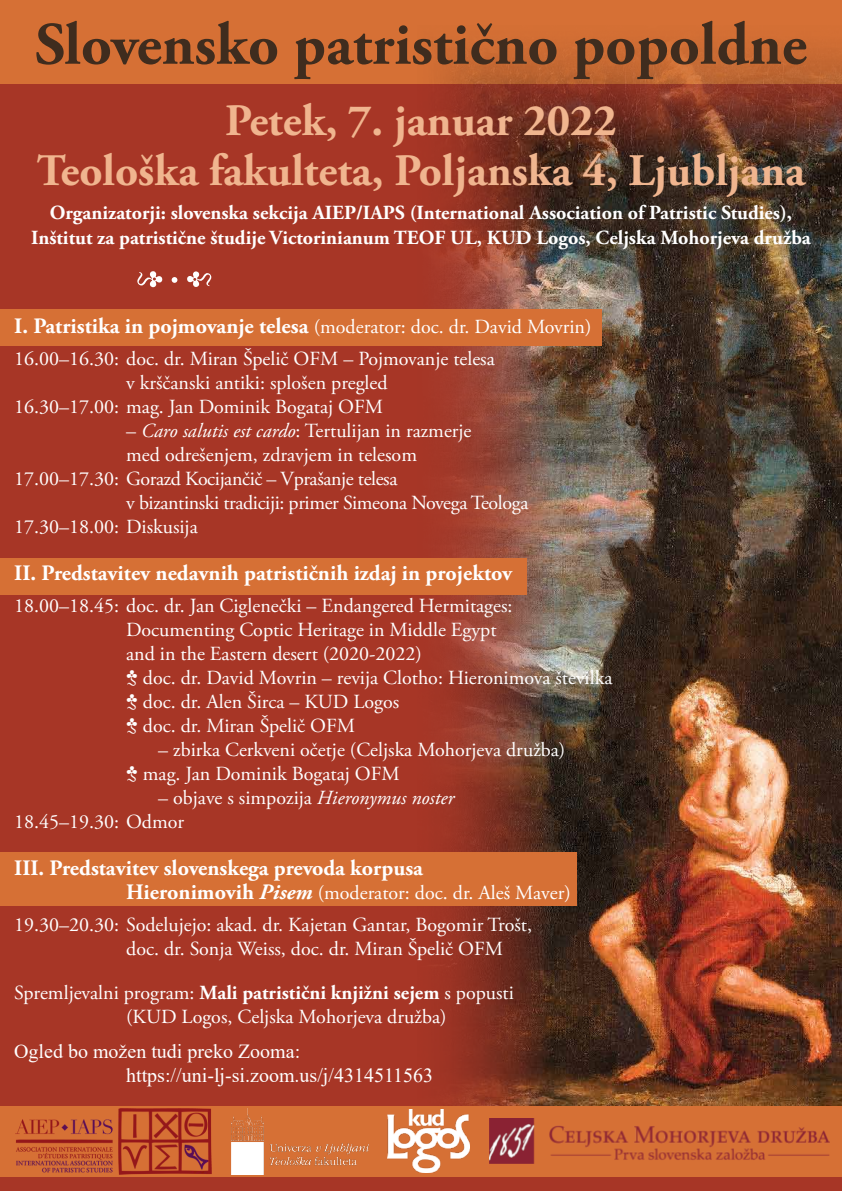
<style>
.page{position:relative;width:842px;height:1191px;background:#a73626}
.page>*{position:absolute;margin:0;border:0;box-sizing:border-box;transform-origin:0 0}
.t1{font:700 60px "Adobe Garamond Pro";color:#3f2c1e}
.t2{font:700 45px/50.6px "Adobe Garamond Pro";color:#f0b58f;text-align:center}
.t3{font:700 22px "Adobe Garamond Pro";color:#fff}
.t4{font:20px/24px "Adobe Garamond Pro";color:#fff}
.t5{font:700 20px/25px "Adobe Garamond Pro";color:#fff;text-align:center}
.t6{font:20px "Adobe Garamond Pro";letter-spacing:-.02em;color:#fff}
.t7{font:20px/24px "Times New Roman";color:#fff}
.s1{font-weight:400;font-size:20px}
.s2{font-style:italic}
.s3{font-weight:700;font-size:22px}
.s4{font-weight:700;font-style:italic;font-size:22px}
.s5{font-weight:700}
</style>
<div class="page">
<div style="left:0;top:0;width:842px;height:84px;background:#d67035"></div>
<img style="left:406px;top:47px;width:436px;height:1059px">
<div style="left:0;top:309px;width:601px;height:36px;background:#d67035"></div>
<div style="left:0;top:558px;width:526px;height:36px;background:#d67035"></div>
<div style="left:0;top:852px;width:577px;height:54px;background:#d67035"></div>
<div style="left:0;top:1106px;width:842px;height:70px;background:#d67035"></div>
<img style="left:15px;top:1108px;width:196px;height:66px">
<img style="left:489px;top:1118px;width:340px;height:45px">
<img style="left:388px;top:1109px;width:81px;height:63px">
<img style="left:231px;top:1108px;width:137px;height:66px">
<svg style="left:187px;top:271px;width:24px;height:16px"></svg>
<svg style="left:137px;top:271px;width:25px;height:16px"></svg>
<svg style="left:172px;top:277px;width:5px;height:6px"></svg>
<h1 class="t1" style="left:35px;top:10px;width:773px">Slovensko patristično popoldne</h1>
<h2 class="t2" style="left:37px;top:96px;width:770px">Petek, 7. januar 2022<br>Teološka fakulteta, Poljanska 4, Ljubljana</h2>
<p class="t5" style="left:31px;top:200px;width:781px">Organizatorji: slovenska sekcija AIEP/IAPS (International Association of Patristic Studies),<br>Inštitut za patristične študije Victorinianum TEOF UL, KUD Logos, Celjska Mohorjeva družba</p>
<p class="t3" style="left:14px;top:313px;width:579px">I. Patristika in pojmovanje telesa <span class="s1">(moderator: doc. dr. David Movrin)</span></p>
<p class="t4" style="left:14px;top:347px;width:482px">16.00–16.30: doc. dr. Miran Špelič OFM – Pojmovanje telesa</p>
<p class="t4" style="left:126px;top:371px;width:263px">v krščanski antiki: splošen pregled</p>
<p class="t4" style="left:14px;top:395px;width:370px">16.30–17.00: mag. Jan Dominik Bogataj OFM</p>
<p class="t4" style="left:126px;top:419px;width:347px">– <span class="s2">Caro salutis est cardo</span>: Tertulijan in razmerje</p>
<p class="t4" style="left:126px;top:443px;width:292px">med odrešenjem, zdravjem in telesom</p>
<p class="t6" style="left:14px;top:467px;width:385px">17.00–17.30: Gorazd Kocijančič – Vprašanje telesa</p>
<p class="t6" style="left:126px;top:491px;width:404px">v bizantinski tradiciji: primer Simeona Novega Teologa</p>
<p class="t4" style="left:14px;top:515px;width:185px">17.30–18.00: Diskusija</p>
<p class="t3" style="left:14px;top:560px;width:500px">II. Predstavitev nedavnih patrističnih izdaj in projektov</p>
<p class="t4" style="left:126px;top:594px;width:488px;text-indent:-112px">18.00–18.45: doc. dr. Jan Ciglenečki – Endangered Hermitages:<br>Documenting Coptic Heritage in Middle Egypt<br>and in the Eastern desert (2020-2022)<br>3 doc. dr. David Movrin – revija Clotho: Hieronimova številka 3 doc. dr. Alen Širca – KUD Logos<br>3 doc. dr. Miran Špelič OFM</p>
<p class="t4" style="left:126px;top:738px;width:441px;text-indent:32px">– zbirka Cerkveni očetje (Celjska Mohorjeva družba)<br>3 mag. Jan Dominik Bogataj OFM</p>
<p class="t4" style="left:14px;top:786px;width:441px;text-indent:144px">– objave s simpozija <span class="s2">Hieronymus noster<br></span>18.45–19.30: Odmor</p>
<p class="t3" style="left:14px;top:855px;width:410px">III. Predstavitev slovenskega prevoda korpusa</p>
<p class="t4" style="left:14px;top:877px;width:558px;line-height:32px;text-indent:112px"><span class="s3">Hieronimovih</span> <span class="s4">Pisem</span> (moderator: doc. dr. Aleš Maver)<br>19.30–20.30: Sodelujejo: akad. dr. Kajetan Gantar, Bogomir Trošt,</p>
<p class="t4" style="left:14px;top:927px;width:501px;line-height:43.8px;text-indent:112px">doc. dr. Sonja Weiss, doc. dr. Miran Špelič OFM<br>Spremljevalni program: <span class="s5">Mali patristični knjižni sejem</span> s popusti</p>
<p class="t4" style="left:126px;top:1005px;width:322px">(KUD Logos, Celjska Mohorjeva družba)</p>
<p class="t7" style="left:126px;top:1038px;width:309px;text-indent:-112px">Ogled bo možen tudi preko Zooma: https://uni-lj-si.zoom.us/j/4314511563</p>
</div>
